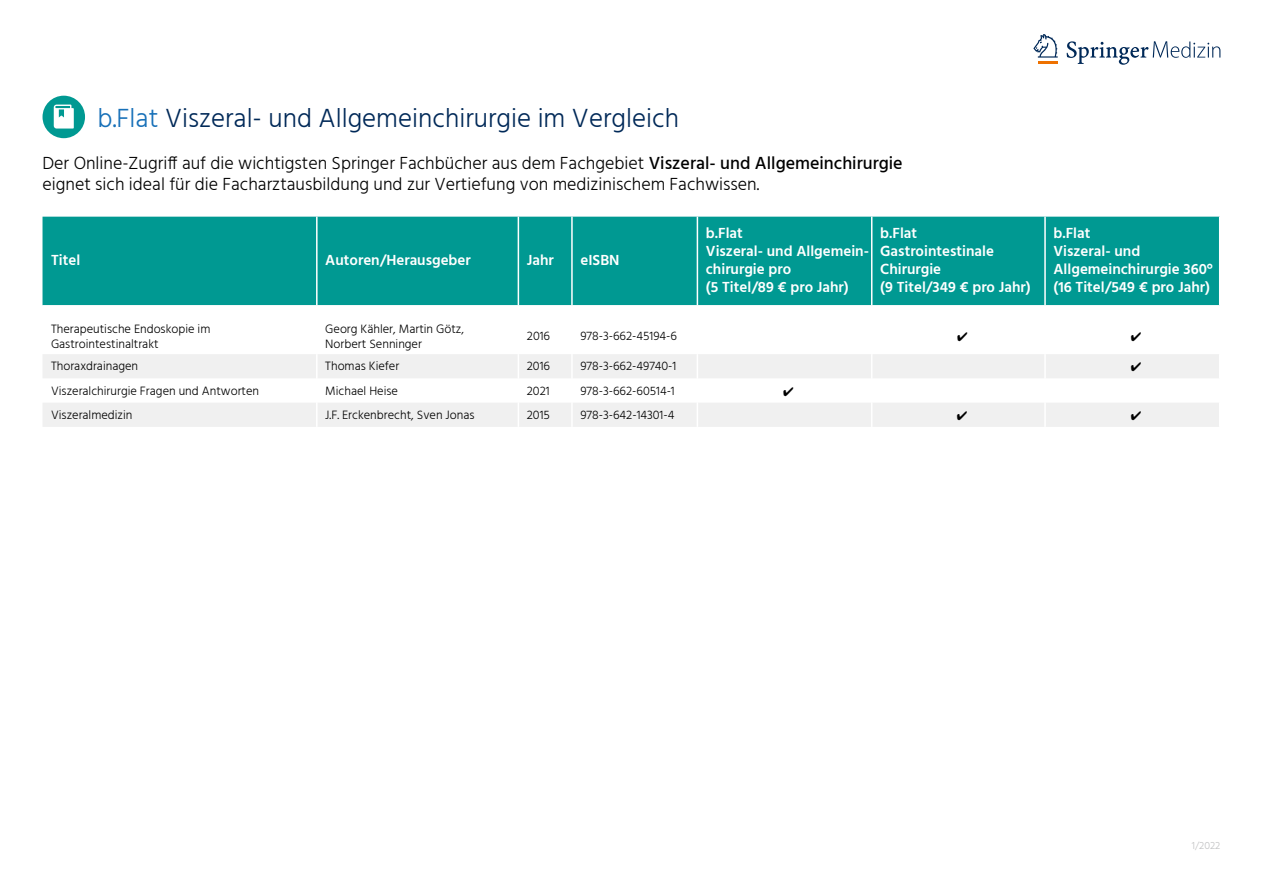
<style>
.page{position:relative;width:1263px;height:893px;background:#fff}
.page>*{position:absolute;margin:0;border:0;box-sizing:border-box;transform-origin:0 0}
.t1{font:300 27px "Hind";color:#002958}
.t2{font:300 18px/21.6px "Hind";color:#000}
.t3{font:600 15px/18px "Hind";color:#fff}
.t4{font:300 12.45px/15px "Hind";color:#000}
.t5{font:300 10.5px "Hind";color:#c0c1c2}
.s1{color:#1770b8}
.s2{font-weight:500}
</style>
<div class="page">
<div style="left:43px;top:217px;width:1176px;height:88px;background:#009992"></div>
<svg style="left:43px;top:305px;width:1177px;height:1px"></svg>
<svg style="left:43px;top:354px;width:1176px;height:73px;fill:#f0f0f0"></svg>
<hr style="left:316px;top:217px;width:2px;height:88px;background:#fff">
<hr style="left:518px;top:217px;width:1px;height:88px;background:#fff">
<hr style="left:571px;top:217px;width:2px;height:88px;background:#fff">
<hr style="left:697px;top:217px;width:1px;height:88px;background:#fff">
<hr style="left:871px;top:217px;width:1px;height:88px;background:#fff">
<hr style="left:1044px;top:217px;width:2px;height:88px;background:#fff">
<hr style="left:316px;top:354px;width:2px;height:24px;background:#fff">
<hr style="left:571px;top:354px;width:2px;height:24px;background:#fff">
<hr style="left:1044px;top:354px;width:2px;height:24px;background:#fff">
<hr style="left:316px;top:378px;width:2px;height:25px;background:#fff">
<hr style="left:571px;top:378px;width:2px;height:25px;background:#fff">
<hr style="left:1044px;top:378px;width:2px;height:25px;background:#fff">
<hr style="left:316px;top:403px;width:2px;height:24px;background:#fff">
<svg style="left:518px;top:354px;width:1px;height:73px"></svg>
<hr style="left:571px;top:403px;width:2px;height:24px;background:#fff">
<svg style="left:697px;top:354px;width:1px;height:73px"></svg>
<svg style="left:871px;top:354px;width:1px;height:73px"></svg>
<hr style="left:1044px;top:403px;width:2px;height:24px;background:#fff">
<hr style="left:1038px;top:61px;width:20px;height:3px;background:#ee7100">
<svg style="left:1033px;top:34px;width:25px;height:24px"></svg>
<svg style="left:1067px;top:41px;width:153px;height:24px"></svg>
<div style="left:43px;top:96px;width:42px;height:42px;background:#009992;border-radius:50%"></div>
<svg style="left:54px;top:105px;width:20px;height:24px"></svg>
<svg style="left:1131px;top:362px;width:10px;height:9px"></svg>
<svg style="left:784px;top:387px;width:9px;height:9px"></svg>
<svg style="left:957px;top:411px;width:10px;height:9px"></svg>
<svg style="left:1131px;top:411px;width:10px;height:9px"></svg>
<h1 class="t1" style="left:98px;top:100px;width:583px"><span class="s1">b.Flat</span> Viszeral- und Allgemeinchirurgie im Vergleich</h1>
<h2 class="t2" style="left:43px;top:153px;width:862px">Der Online-Zugriff auf die wichtigsten Springer Fachbücher aus dem Fachgebiet <span class="s2">Viszeral- und Allgemeinchirurgie </span>eignet sich ideal für die Facharztausbildung und zur Vertiefung von medizinischem Fachwissen.</h2>
<p class="t3" style="left:51px;top:251px;width:31px">Titel</p>
<p class="t3" style="left:325px;top:251px;width:147px">Autoren/Herausgeber</p>
<p class="t3" style="left:527px;top:251px;width:29px">Jahr</p>
<p class="t3" style="left:580px;top:251px;width:41px">eISBN</p>
<p class="t4" style="left:51px;top:322px;width:161px">Therapeutische Endoskopie im<br>Gastrointestinaltrakt</p>
<p class="t4" style="left:325px;top:322px;width:140px">Georg Kähler, Martin Götz,<br>Norbert Senninger</p>
<p class="t4" style="left:527px;top:329px;width:25px">2016</p>
<p class="t4" style="left:580px;top:329px;width:98px">978-3-662-45194-6</p>
<p class="t4" style="left:51px;top:360px;width:89px">Thoraxdrainagen</p>
<p class="t4" style="left:325px;top:360px;width:75px">Thomas Kiefer</p>
<p class="t4" style="left:527px;top:360px;width:25px">2016</p>
<p class="t4" style="left:580px;top:360px;width:97px">978-3-662-49740-1</p>
<p class="t4" style="left:51px;top:384px;width:210px">Viszeralchirurgie Fragen und Antworten</p>
<p class="t4" style="left:325px;top:384px;width:74px">Michael Heise</p>
<p class="t4" style="left:527px;top:384px;width:24px">2021</p>
<p class="t4" style="left:580px;top:384px;width:96px">978-3-662-60514-1</p>
<p class="t4" style="left:51px;top:408px;width:83px">Viszeralmedizin</p>
<p class="t4" style="left:325px;top:408px;width:151px">J.F. Erckenbrecht, Sven Jonas</p>
<p class="t4" style="left:527px;top:408px;width:25px">2015</p>
<p class="t4" style="left:580px;top:408px;width:95px">978-3-642-14301-4</p>
<p class="t3" style="left:706px;top:224px;width:165px">b.Flat<br>Viszeral- und Allgemein&shy;chirurgie pro<br>(5 Titel/89 € pro Jahr)</p>
<p class="t3" style="left:880px;top:224px;width:152px">b.Flat<br>Gastrointestinale<br>Chirurgie<br>(9 Titel/349 € pro Jahr)</p>
<p class="t3" style="left:1053px;top:224px;width:161px">b.Flat<br>Viszeral- und<br>Allgemeinchirurgie 360° (16 Titel/549 € pro Jahr)</p>
<p class="t5" style="left:1192px;top:839px;width:30px">1/2022</p>
</div>
